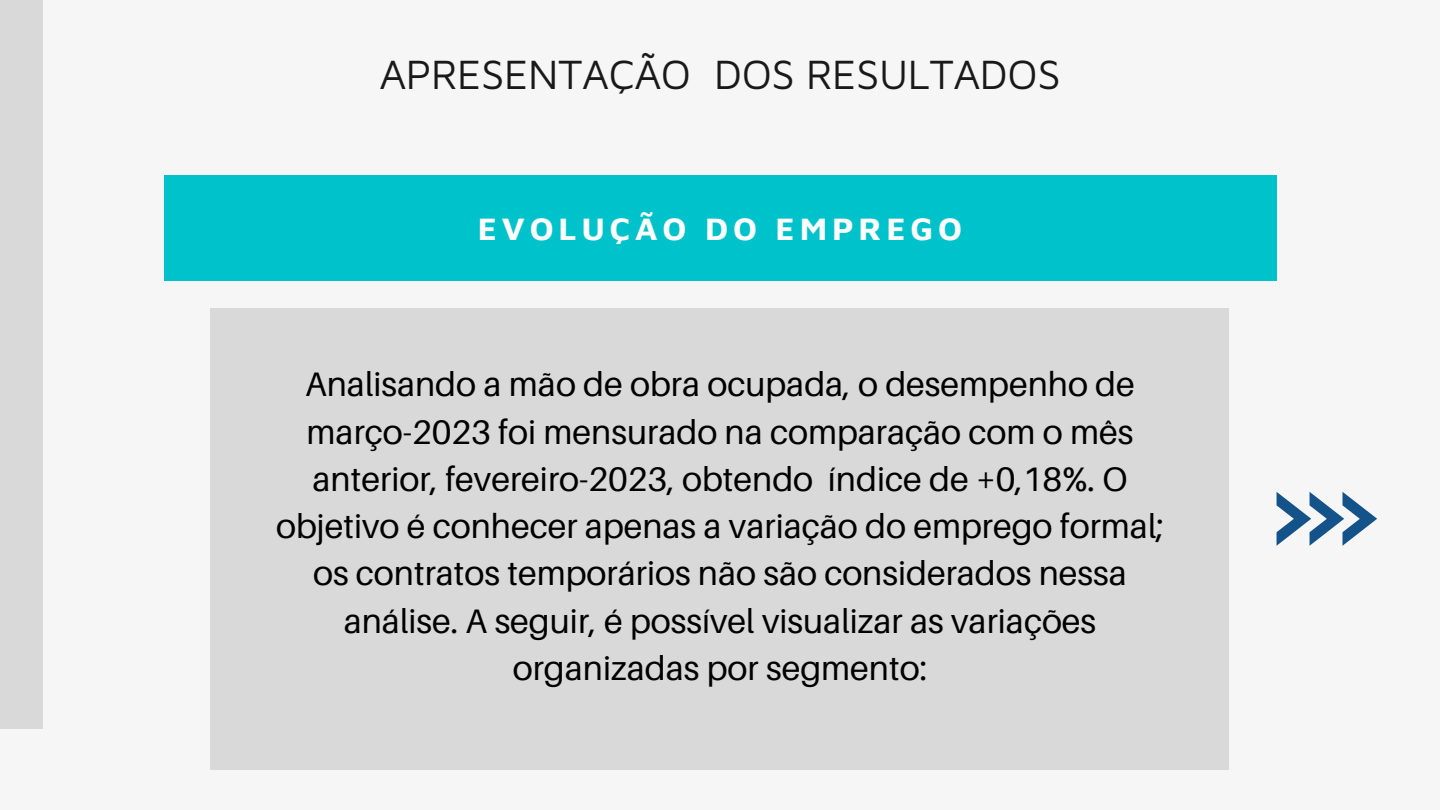
<style>
.page{position:relative;width:1440px;height:810px;background:#f6f6f6}
.page>*{position:absolute;margin:0;border:0;box-sizing:border-box;transform-origin:0 0}
.t1{font:42px "Maven Pro";letter-spacing:-.01em;color:#191919}
.t2{font:34px/47.2px "Aileron";color:#000;text-align:center}
.t3{font:700 32.5px "Maven Pro";letter-spacing:.15em;color:#fff}
</style>
<div class="page">
<div style="left:0;top:0;width:43px;height:729px;background:#d9d9d9"></div>
<div style="left:211px;top:308px;width:1018px;height:461px;background:#d9d9d9"></div>
<div style="left:164px;top:175px;width:1112px;height:106px;background:#00c2cb"></div>
<svg style="left:1277px;top:492px;width:100px;height:54px"></svg>
<p class="t1" style="left:379px;top:49px;width:683px">APRESENTAÇÃO DOS RESULTADOS</p>
<p class="t3" style="left:478px;top:208px;width:486px">EVOLUÇÃO DO EMPREGO</p>
<p class="t2" style="left:276px;top:360px;width:889px">Analisando a mão de obra ocupada, o desempenho de março-2023 foi mensurado na comparação com o mês anterior, fevereiro-2023, obtendo índice de +0,18%. O objetivo é conhecer apenas a variação do emprego formal; os contratos temporários não são considerados nessa análise. A seguir, é possível visualizar as variações organizadas por segmento:</p>
</div>
